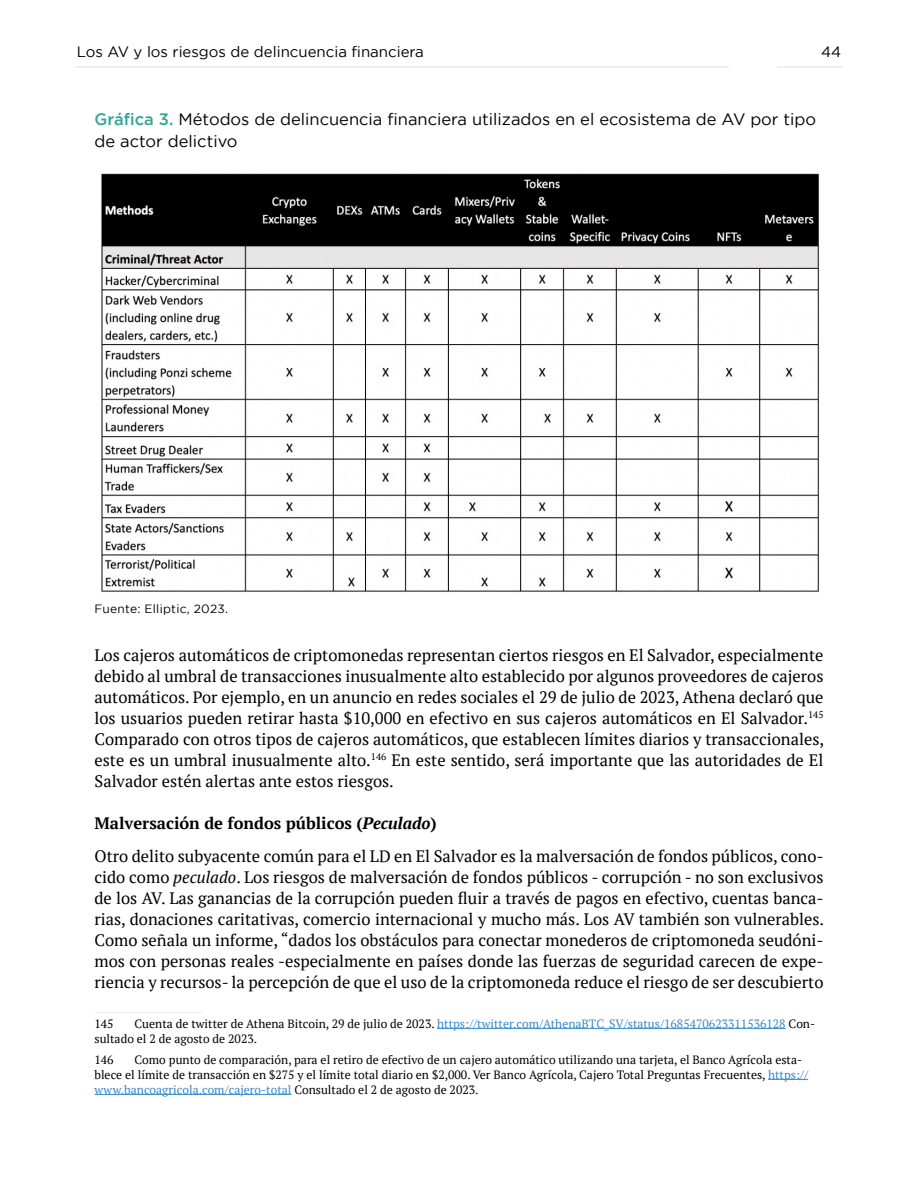
<style>
.page{position:relative;width:918px;height:1188px;background:#fff}
.page>*{position:absolute;margin:0;border:0;box-sizing:border-box;transform-origin:0 0}
.t1{font:16.5px/21px "PT Serif";color:#000;text-align:justify}
.t2{font:16.5px/22.5px "Gotham";color:#000}
.t3{font:15px "Gotham";color:#000}
.t4{font:12px/15px "PT Serif";color:#000}
.t5{font:12px "Gotham";letter-spacing:.02em;color:#000}
.s1{font-weight:500;color:#36a499}
.s2{font-weight:700}
.s3{font-weight:700;font-style:italic}
.s4{font-style:italic}
.s5{color:#358aca}
</style>
<div class="page">
<hr style="left:75px;top:66px;width:654px;height:2px;background:#358aca">
<hr style="left:777px;top:66px;width:66px;height:2px;background:#358aca">
<hr style="left:94px;top:1012px;width:108px;height:1px;background:#e8f2fa">
<hr style="left:437px;top:1028px;width:349px;height:1px;background:#358aca">
<hr style="left:768px;top:1079px;width:40px;height:1px;background:#358aca">
<hr style="left:94px;top:1094px;width:197px;height:1px;background:#358aca">
<img style="left:101px;top:173px;width:718px;height:419px">
<p class="t3" style="left:77px;top:44px;width:349px">Los AV y los riesgos de delincuencia financiera</p>
<p class="t3" style="left:821px;top:44px;width:22px">44</p>
<p class="t2" style="left:94px;top:107px;width:723px"><span class="s1">Gráfica 3.</span> Métodos de delincuencia financiera utilizados en el ecosistema de AV por tipo de actor delictivo</p>
<p class="t5" style="left:94px;top:602px;width:135px">Fuente: Elliptic, 2023.</p>
<p class="t1" style="left:94px;top:644px;width:731px">Los cajeros automáticos de criptomonedas representan ciertos riesgos en El Salvador, especialmente debido al umbral de transacciones inusualmente alto establecido por algunos proveedores de cajeros automáticos. Por ejemplo, en un anuncio en redes sociales el 29 de julio de 2023, Athena declaró que los usuarios pueden retirar hasta $10,000 en efectivo en sus cajeros automáticos en El Salvador.<sup>145<br></sup>Comparado con otros tipos de cajeros automáticos, que establecen límites diarios y transaccionales, este es un umbral inusualmente alto.<sup>146</sup> En este sentido, será importante que las autoridades de El Salvador estén alertas ante estos riesgos.</p>
<p class="t1" style="left:95px;top:806px;width:731px;line-height:33px"><span class="s2">Malversación de fondos públicos (</span><span class="s3">Peculado</span><span class="s2">)<br></span>Otro delito subyacente común para el LD en El Salvador es la malversación de fondos públicos, cono-</p>
<p class="t1" style="left:95px;top:866px;width:731px">cido como <span class="s4">peculado</span>. Los riesgos de malversación de fondos públicos - corrupción - no son exclusivos de los AV. Las ganancias de la corrupción pueden fluir a través de pagos en efectivo, cuentas banca&shy;rias, donaciones caritativas, comercio internacional y mucho más. Los AV también son vulnerables.<br>Como señala un informe, “dados los obstáculos para conectar monederos de criptomoneda seudóni&shy;mos con personas reales -especialmente en países donde las fuerzas de seguridad carecen de expe&shy;riencia y recursos- la percepción de que el uso de la criptomoneda reduce el riesgo de ser descubierto</p>
<p class="t4" style="left:94px;top:1016px;width:21px">145</p>
<p class="t4" style="left:94px;top:1016px;width:722px;text-indent:40px">Cuenta de twitter de Athena Bitcoin, 29 de julio de 2023. <span class="s5">https://twitter.com/AthenaBTC_SV/status/1685470623311536128</span> Con&shy;sultado el 2 de agosto de 2023.</p>
<p class="t4" style="left:94px;top:1052px;width:21px">146</p>
<p class="t4" style="left:94px;top:1052px;width:715px;text-indent:40px">Como punto de comparación, para el retiro de efectivo de un cajero automático utilizando una tarjeta, el Banco Agrícola esta&shy;blece el límite de transacción en $275 y el límite total diario en $2,000. Ver Banco Agrícola, Cajero Total Preguntas Frecuentes, <span class="s5">https:// www.bancoagricola.com/cajero-total</span> Consultado el 2 de agosto de 2023.</p>
</div>
